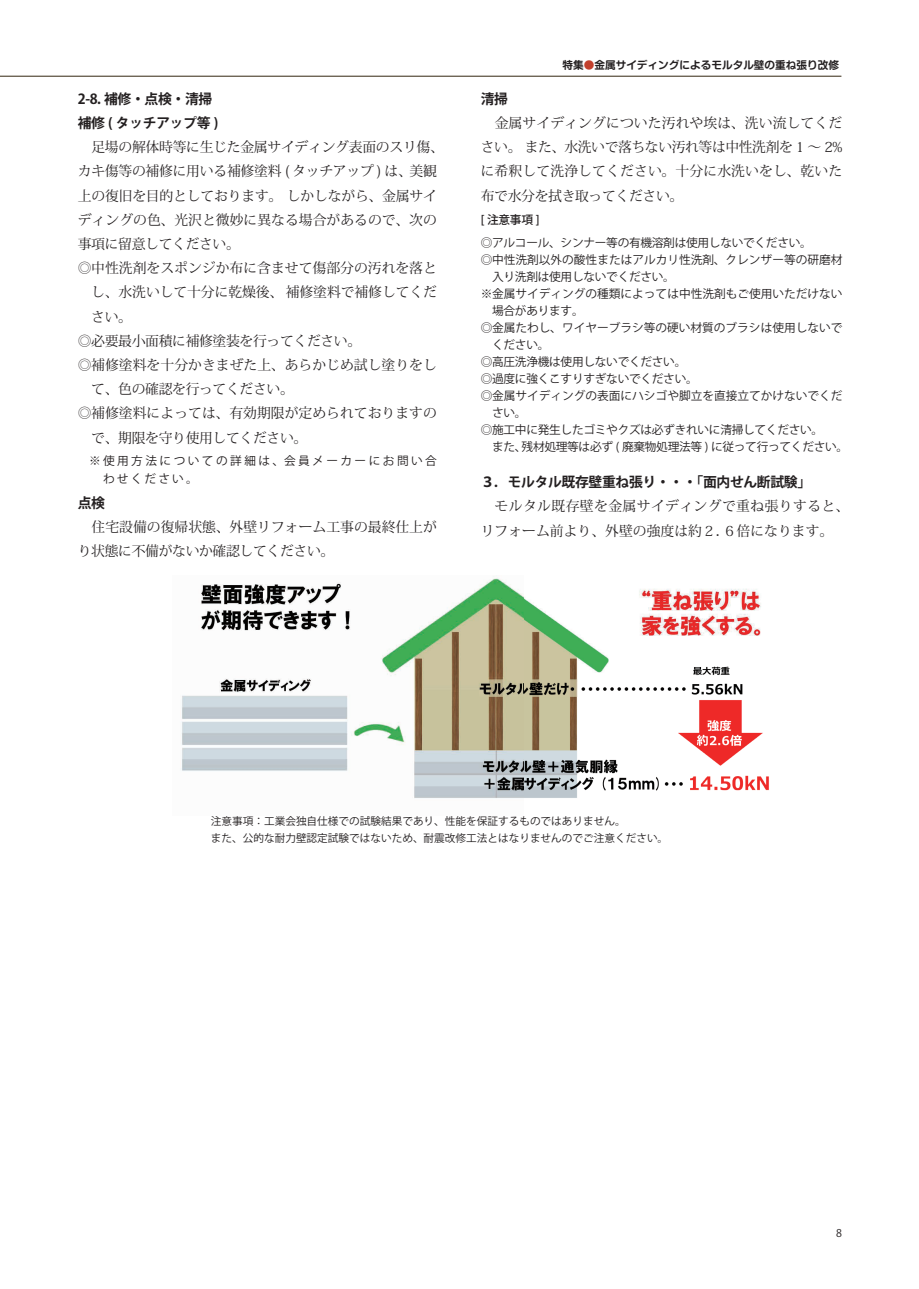
<style>
.page{position:relative;width:919px;height:1289px;background:#fff}
.page>*{position:absolute;margin:0;border:0;box-sizing:border-box;transform-origin:0 0}
.t1{font:13.8px/24.2px "Koz Min Pr 6 N";color:#231f20}
.t2{font:13.8px "Koz Min Pr 6 N";letter-spacing:-.025em;color:#231f20}
.t3{font:13.8px "Koz Min Pr 6 N";letter-spacing:-.02em;color:#231f20}
.t4{font:700 13.8px/24.2px "Koz Go Pr 6 N";letter-spacing:-.025em;color:#231f20}
.t5{font:13.8px/24.2px "Koz Min Pr 6 N";letter-spacing:.03em;color:#231f20}
.t6{font:11.7px/18px "Koz Go Pr 6 N";letter-spacing:-.025em;color:#231f20}
.t7{font:11.7px "Koz Go Pr 6 N";color:#231f20}
.t8{font:500 11.7px "Koz Go Pr 6 N";color:#231f20}
.t9{font:10.65px/17px "Koz Go Pr 6 N";color:#231f20}
.t10{font:700 10.65px "Shin M Go Pro De";color:#231f20}
.s1{color:#c2402d}
</style>
<div class="page">
<hr style="left:0;top:76px;width:841px;height:1px;background:#322610">
<img style="left:181px;top:575px;width:588px;height:224px">
<p class="t4" style="left:78px;top:87px;width:142px">2-8. 補修・点検・清掃補修 ( タッチアップ等 )</p>
<p class="t3" style="left:78px;top:139px;width:367px">　足場の解体時等に生じた金属サイディング表面のスリ傷、</p>
<p class="t3" style="left:78px;top:163px;width:360px">カキ傷等の補修に用いる補修塗料 ( タッチアップ ) は、美観</p>
<p class="t1" style="left:78px;top:184px;width:360px">上の復旧を目的としております。 しかしながら、金属サイ</p>
<p class="t1" style="left:78px;top:208px;width:360px">ディングの色、光沢と微妙に異なる場合があるので、次の</p>
<p class="t2" style="left:78px;top:236px;width:164px">事項に留意してください。</p>
<p class="t1" style="left:78px;top:256px;width:360px">◎ 中性洗剤をスポンジか布に含ませて傷部分の汚れを落と</p>
<p class="t1" style="left:91px;top:280px;width:347px">し、水洗いして十分に乾燥後、 補修塗料で補修してくだ</p>
<p class="t1" style="left:91px;top:305px;width:42px">さい。</p>
<p class="t2" style="left:78px;top:333px;width:285px">◎必要最小面積に補修塗装を行ってください。</p>
<p class="t1" style="left:78px;top:353px;width:360px">◎ 補修塗料を十分かきまぜた上、あらかじめ試し塗りをし</p>
<p class="t2" style="left:91px;top:381px;width:204px">て、色の確認を行ってください。</p>
<p class="t1" style="left:78px;top:401px;width:360px">◎ 補修塗料によっては、有効期限が定められておりますの</p>
<p class="t2" style="left:91px;top:429px;width:217px">で、期限を守り使用してください。</p>
<p class="t6" style="left:103px;top:452px;width:335px;text-indent:-25px">　※ 使 用 方 法 に つ い て の 詳 細 は 、会 員 メ ー カ ー に お 問 い 合わ せ く だ さ い 。</p>
<p class="t4" style="left:78px;top:491px;width:29px">点検</p>
<p class="t1" style="left:78px;top:515px;width:360px">　住宅設備の復帰状態、外壁リフォーム工事の最終仕上がり状態に不備がないか確認してください。</p>
<p class="t10" style="left:562px;top:56px;width:278px">特集<span class="s1">●</span>金属サイディングによるモルタル壁の重ね張り改修</p>
<p class="t4" style="left:480px;top:87px;width:29px">清掃</p>
<p class="t1" style="left:480px;top:111px;width:363px;text-align:justify">　金属サイディングについた汚れや埃は、洗い流してください。 また、水洗いで落ちない汚れ等は中性洗剤を 1 ～ 2%に希釈して洗浄してください。十分に水洗いをし、乾いた布で水分を拭き取ってください。</p>
<p class="t8" style="left:480px;top:213px;width:60px">[ 注意事項 ]</p>
<p class="t6" style="left:480px;top:234px;width:332px">◎アルコール、シンナー等の有機溶剤は使用しないでください。</p>
<p class="t7" style="left:480px;top:253px;width:363px">◎ 中性洗剤以外の酸性またはアルカリ性洗剤、クレンザー等の研磨材</p>
<p class="t6" style="left:492px;top:268px;width:184px">入り洗剤は使用しないでください。</p>
<p class="t7" style="left:480px;top:287px;width:363px">※ 金属サイディングの種類によっては中性洗剤もご使用いただけない</p>
<p class="t6" style="left:492px;top:302px;width:93px">場合があります。</p>
<p class="t7" style="left:480px;top:321px;width:363px">◎ 金属たわし、ワイヤーブラシ等の硬い材質のブラシは使用しないで</p>
<p class="t6" style="left:492px;top:336px;width:59px">ください。</p>
<p class="t6" style="left:480px;top:353px;width:207px">◎高圧洗浄機は使用しないでください。</p>
<p class="t6" style="left:480px;top:370px;width:218px">◎過度に強くこすりすぎないでください。</p>
<p class="t7" style="left:480px;top:389px;width:374px">◎ 金属サイディングの表面にハシゴや脚立を直接立てかけないでくだ　</p>
<p class="t6" style="left:492px;top:404px;width:36px">さい。</p>
<p class="t6" style="left:480px;top:421px;width:344px">◎ 施工中に発生したゴミやクズは必ずきれいに清掃してください。</p>
<p class="t6" style="left:480px;top:438px;width:369px">　また、残材処理等は必ず ( 廃棄物処理法等 ) に従って行ってください。</p>
<p class="t4" style="left:480px;top:470px;width:332px">３．モルタル既存壁重ね張り・・・「面内せん断試験」</p>
<p class="t5" style="left:480px;top:494px;width:370px">　モルタル既存壁を金属サイディングで重ね張りすると、リフォーム前より、外壁の強度は約２．６倍になります。</p>
<p class="t9" style="left:211px;top:812px;width:459px">注意事項：工業会独自仕様での試験結果であり、性能を保証するものではありません。<br>また、公的な耐力壁認定試験ではないため、耐震改修工法とはなりませんのでご注意ください。</p>
<p class="t9" style="left:836px;top:1224px;width:7px">8</p>
</div>
